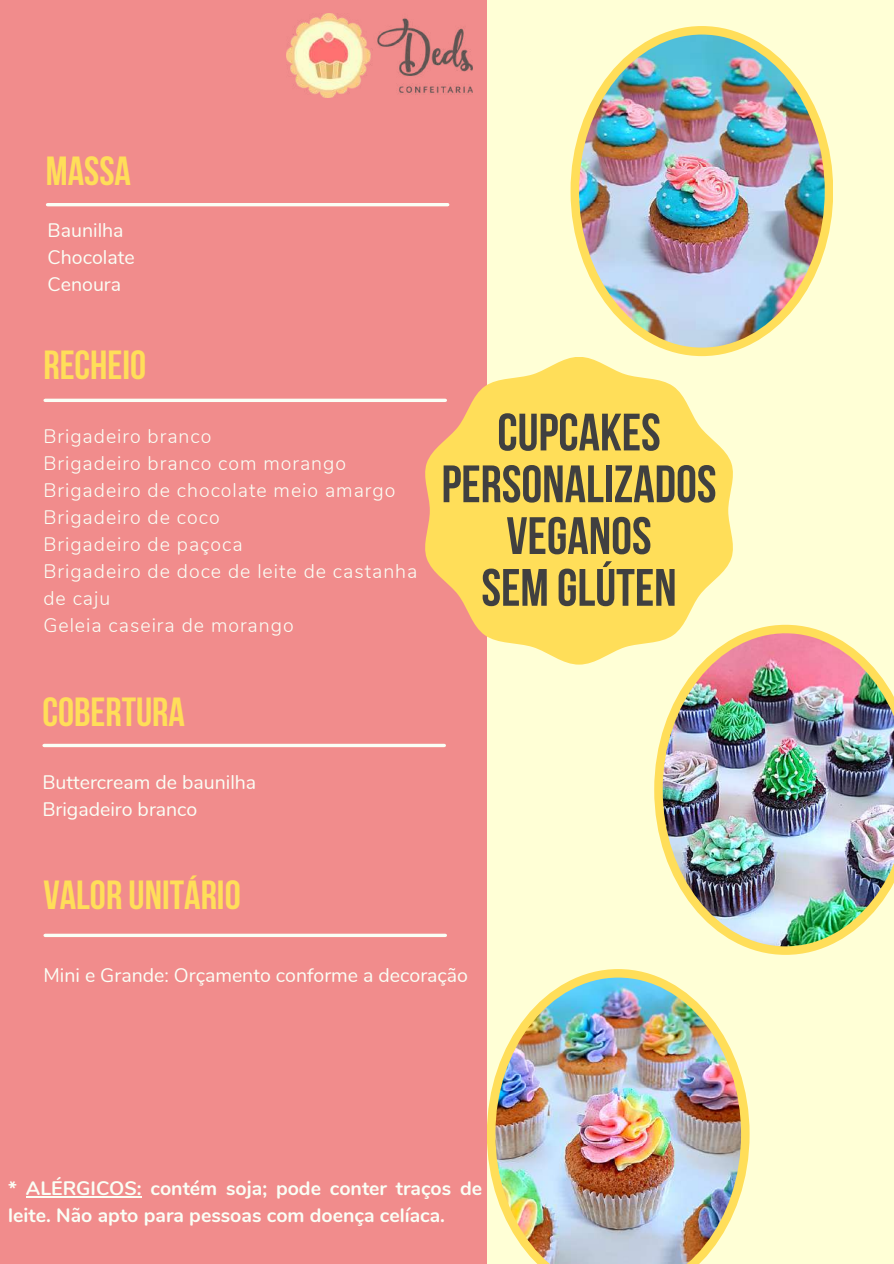
<style>
.page{position:relative;width:894px;height:1264px;background:#fff}
.page>*{position:absolute;margin:0;border:0;box-sizing:border-box;transform-origin:0 0}
.t1{font:700 52.5px/51.8px "Bebas Neue";color:#404040;text-align:center}
.t2{font:700 40.5px "Bebas Neue";color:#ffde59}
.t3{font:300 19.5px/27px "Nunito";letter-spacing:.05em;color:#fafff6}
.t4{font:19.5px/27px "Nunito";color:#fafff6}
.t5{font:700 19.5px/27px "Nunito";color:#fafff6}
</style>
<div class="page">
<div style="left:0;top:0;width:893px;height:1263px;background:#ffffd6"></div>
<div style="left:0;top:0;width:486px;height:1263px;background:#f18c8c"></div>
<img style="left:570px;top:26px;width:263px;height:330px">
<hr style="left:47px;top:203px;width:400px;height:3px;background:#fafff6">
<svg style="left:45px;top:398px;width:380px;height:4px;fill:#fafff6"></svg>
<svg style="left:44px;top:743px;width:400px;height:4px;fill:#fafff6"></svg>
<img style="left:286px;top:14px;width:186px;height:83px">
<svg style="left:45px;top:933px;width:400px;height:4px;fill:#fafff6"></svg>
<svg style="left:425px;top:357px;width:308px;height:307px;fill:#ffde59"></svg>
<img style="left:654px;top:624px;width:239px;height:330px">
<img style="left:486px;top:969px;width:263px;height:294px">
<hr style="left:26px;top:1196px;width:116px;height:1px;background:#fafff6">
<h2 class="t2" style="left:46px;top:154px;width:87px">MASSA</h2>
<p class="t4" style="left:48px;top:217px;width:89px">Baunilha<br>Chocolate<br>Cenoura</p>
<h2 class="t2" style="left:43px;top:348px;width:104px">RECHEIO</h2>
<p class="t3" style="left:43px;top:422px;width:375px">Brigadeiro branco<br>Brigadeiro branco com morango<br>Brigadeiro de chocolate meio amargo<br>Brigadeiro de coco<br>Brigadeiro de paçoca<br>Brigadeiro de doce de leite de castanha de caju<br>Geleia caseira de morango</p>
<h2 class="t2" style="left:42px;top:695px;width:144px">COBERTURA</h2>
<p class="t4" style="left:42px;top:769px;width:215px">Buttercream de baunilha<br>Brigadeiro branco</p>
<h2 class="t2" style="left:43px;top:878px;width:199px">VALOR UNITÁRIO</h2>
<h1 class="t1" style="left:441px;top:411px;width:276px">CUPCAKES<br>PERSONALIZADOS<br>VEGANOS<br>SEM GLÚTEN</h1>
<p class="t4" style="left:43px;top:961px;width:426px">Mini e Grande: Orçamento conforme a decoração</p>
<p class="t5" style="left:8px;top:1175px;width:475px">* ALÉRGICOS: contém soja; pode conter traços de leite. Não apto para pessoas com doença celíaca.</p>
</div>
